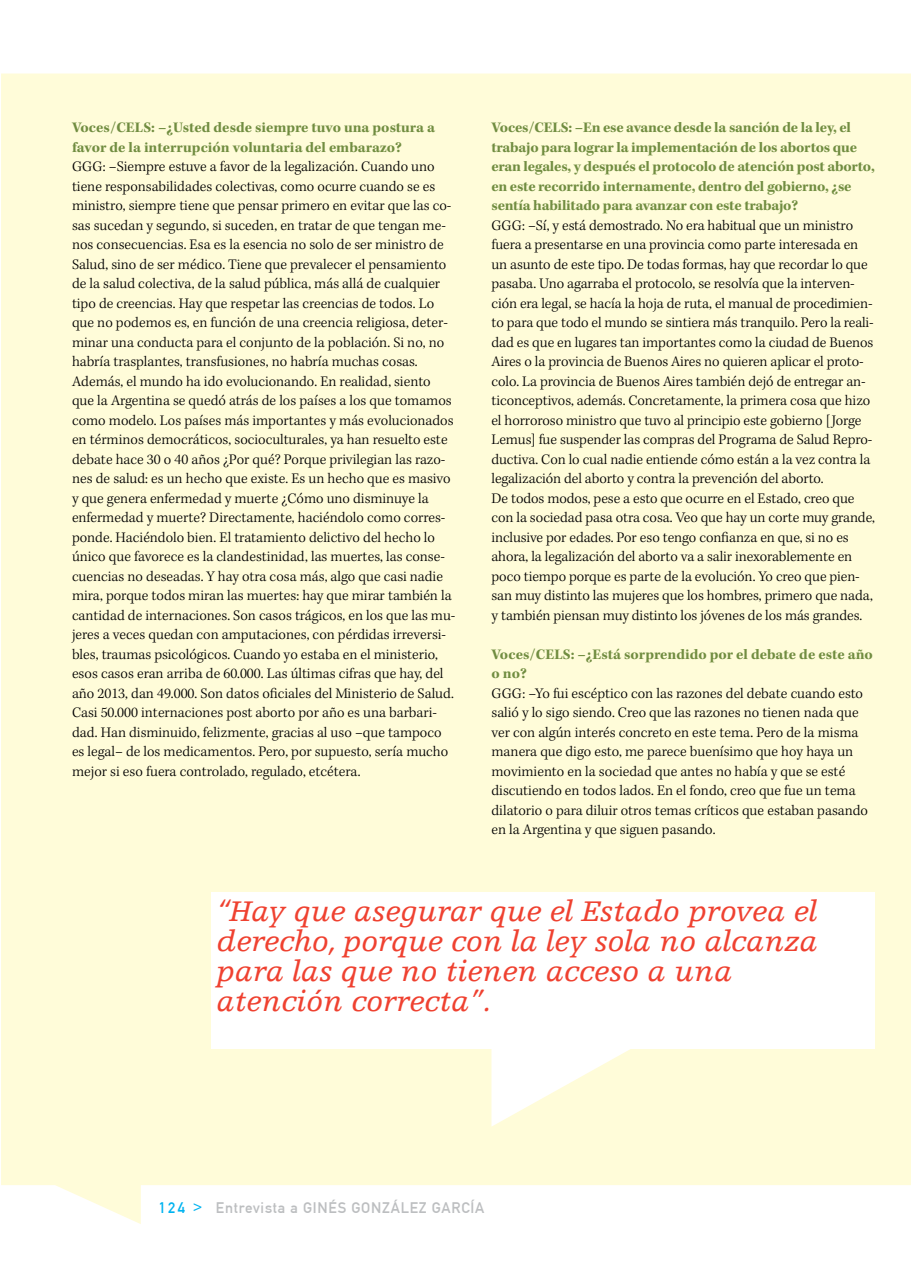
<style>
.page{position:relative;width:911px;height:1263px;background:#fff}
.page>*{position:absolute;margin:0;border:0;box-sizing:border-box;transform-origin:0 0}
.t1{font:italic 30px/30px "Egyptienne F";color:#ef4130}
.t2{font:300 15px/19.5px "Kepler Std";color:#000}
.t3{font:700 15px/19.5px "Kepler Std";letter-spacing:-.01em;color:#718d41}
.t4{font:15px "DIN1451 Mittelschrift";letter-spacing:.05em;color:#bcbec0}
.s1{color:#00b3f0}
</style>
<div class="page">
<div style="left:1px;top:73px;width:910px;height:1151px;background:#fffcd9"></div>
<div style="left:212px;top:893px;width:663px;height:156px;background:#fff"></div>
<svg style="left:491px;top:1049px;width:140px;height:78px"></svg>
<p class="t3" style="left:72px;top:118px;width:364px">Voces/CELS: –¿Usted desde siempre tuvo una postura a favor de la interrupción voluntaria del embarazo?</p>
<p class="t2" style="left:72px;top:157px;width:385px">GGG: –Siempre estuve a favor de la legalización. Cuando uno tiene responsabilidades colectivas, como ocurre cuando se es ministro, siempre tiene que pensar primero en evitar que las co&shy;sas sucedan y segundo, si suceden, en tratar de que tengan me&shy;nos consecuencias. Esa es la esencia no solo de ser ministro de Salud, sino de ser médico. Tiene que prevalecer el pensamiento de la salud colectiva, de la salud pública, más allá de cualquier tipo de creencias. Hay que respetar las creencias de todos. Lo que no podemos es, en función de una creencia religiosa, deter&shy;minar una conducta para el conjunto de la población. Si no, no habría trasplantes, transfusiones, no habría muchas cosas.<br>Además, el mundo ha ido evolucionando. En realidad, siento que la Argentina se quedó atrás de los países a los que tomamos como modelo. Los países más importantes y más evolucionados en términos democráticos, socioculturales, ya han resuelto este debate hace 30 o 40 años ¿Por qué? Porque privilegian las razo&shy;nes de salud: es un hecho que existe. Es un hecho que es masivo y que genera enfermedad y muerte ¿Cómo uno disminuye la enfermedad y muerte? Directamente, haciéndolo como corres&shy;ponde. Haciéndolo bien. El tratamiento delictivo del hecho lo único que favorece es la clandestinidad, las muertes, las conse&shy;cuencias no deseadas. Y hay otra cosa más, algo que casi nadie mira, porque todos miran las muertes: hay que mirar también la cantidad de internaciones. Son casos trágicos, en los que las mu&shy;jeres a veces quedan con amputaciones, con pérdidas irreversi&shy;bles, traumas psicológicos. Cuando yo estaba en el ministerio, esos casos eran arriba de 60.000. Las últimas cifras que hay, del año 2013, dan 49.000. Son datos oficiales del Ministerio de Salud.<br>Casi 50.000 internaciones post aborto por año es una barbari&shy;dad. Han disminuido, felizmente, gracias al uso –que tampoco es legal– de los medicamentos. Pero, por supuesto, sería mucho mejor si eso fuera controlado, regulado, etcétera.</p>
<p class="t3" style="left:491px;top:118px;width:385px">Voces/CELS: –En ese avance desde la sanción de la ley, el trabajo para lograr la implementación de los abortos que eran legales, y después el protocolo de atención post aborto, en este recorrido internamente, dentro del gobierno, ¿se sentía habilitado para avanzar con este trabajo?</p>
<p class="t2" style="left:491px;top:216px;width:385px">GGG: –Sí, y está demostrado. No era habitual que un ministro fuera a presentarse en una provincia como parte interesada en un asunto de este tipo. De todas formas, hay que recordar lo que pasaba. Uno agarraba el protocolo, se resolvía que la interven&shy;ción era legal, se hacía la hoja de ruta, el manual de procedimien&shy;to para que todo el mundo se sintiera más tranquilo. Pero la reali&shy;dad es que en lugares tan importantes como la ciudad de Buenos Aires o la provincia de Buenos Aires no quieren aplicar el proto&shy;colo. La provincia de Buenos Aires también dejó de entregar an&shy;ticonceptivos, además. Concretamente, la primera cosa que hizo el horroroso ministro que tuvo al principio este gobierno [Jorge Lemus] fue suspender las compras del Programa de Salud Repro&shy;ductiva. Con lo cual nadie entiende cómo están a la vez contra la legalización del aborto y contra la prevención del aborto.<br>De todos modos, pese a esto que ocurre en el Estado, creo que con la sociedad pasa otra cosa. Veo que hay un corte muy grande, inclusive por edades. Por eso tengo confianza en que, si no es ahora, la legalización del aborto va a salir inexorablemente en poco tiempo porque es parte de la evolución. Yo creo que pien&shy;san muy distinto las mujeres que los hombres, primero que nada, y también piensan muy distinto los jóvenes de los más grandes.</p>
<p class="t3" style="left:491px;top:645px;width:383px">Voces/CELS: –¿Está sorprendido por el debate de este año o no?</p>
<p class="t2" style="left:491px;top:684px;width:378px">GGG: –Yo fui escéptico con las razones del debate cuando esto salió y lo sigo siendo. Creo que las razones no tienen nada que ver con algún interés concreto en este tema. Pero de la misma manera que digo esto, me parece buenísimo que hoy haya un movimiento en la sociedad que antes no había y que se esté discutiendo en todos lados. En el fondo, creo que fue un tema dilatorio o para diluir otros temas críticos que estaban pasando en la Argentina y que siguen pasando.</p>
<h1 class="t1" style="left:216px;top:897px;width:603px">“Hay que asegurar que el Estado provea el derecho, porque con la ley sola no alcanza para las que no tienen acceso a una atención correcta”.</h1>
<p class="t4" style="left:159px;top:1199px;width:327px"><span class="s1">124 &gt;</span> ENTREVISTA A GINÉS GONZÁLEZ GARCÍA</p>
</div>
